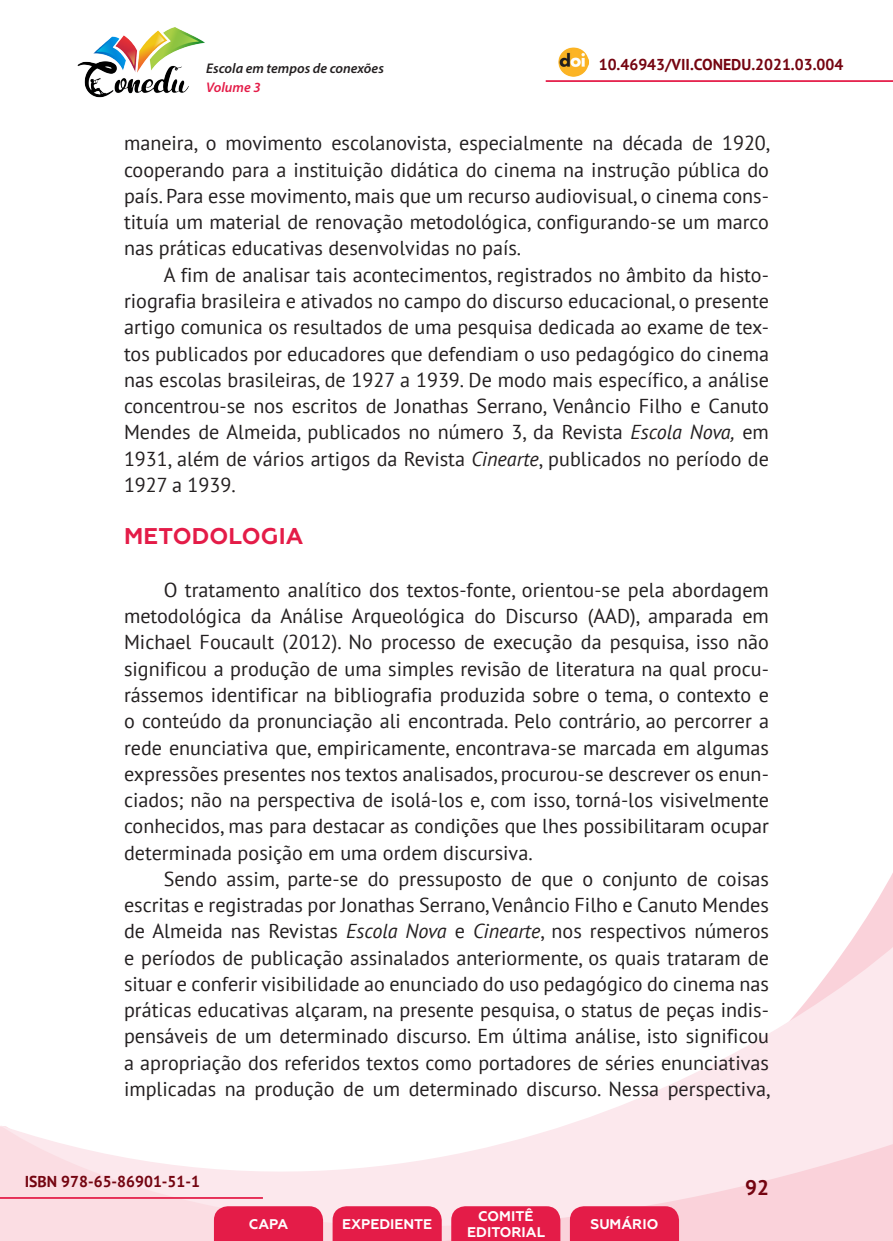
<style>
.page{position:relative;width:893px;height:1241px;background:#fff}
.page>*{position:absolute;margin:0;border:0;box-sizing:border-box;transform-origin:0 0}
._9_SUBTÍTULO_1{font:700 22.75px "Geometria";letter-spacing:.005em;color:#e41c48}
.t1{font:700 21px "PT Sans";color:#740410}
._8_CORPO{font:20.12px/26.2px "PT Sans";color:#231f20;text-align:justify}
.t2{font:700 15.75px "PT Sans";color:#740410}
.t3{font:700 14px/16.8px "Geometria";color:#fff;text-align:center}
.t4{font:italic 600 14px "Myriad Pro";color:#231f20}
.t5{font:italic 600 14px "Myriad Pro";color:#e41c48}
.s1{font-style:italic}
</style>
<div class="page">
<svg style="left:848px;top:873px;width:45px;height:73px"></svg>
<svg style="left:0;top:946px;width:893px;height:294px"></svg>
<hr style="left:0;top:1196px;width:263px;height:2px;background:#e41c48">
<hr style="left:546px;top:80px;width:347px;height:2px;background:#e41c48">
<img style="left:559px;top:47px;width:30px;height:30px">
<img style="left:77px;top:27px;width:128px;height:71px">
<svg style="left:214px;top:1205px;width:109px;height:35px;background:#e52751"></svg>
<svg style="left:333px;top:1205px;width:109px;height:35px;background:#e52751"></svg>
<svg style="left:451px;top:1205px;width:109px;height:35px;background:#e52751"></svg>
<svg style="left:570px;top:1205px;width:109px;height:35px;background:#e52650"></svg>
<p class="t4" style="left:206px;top:59px;width:179px">Escola em tempos de conexões</p>
<p class="t2" style="left:599px;top:54px;width:246px">10.46943/VII.CONEDU.2021.03.004</p>
<p class="t5" style="left:206px;top:78px;width:56px">Volume 3</p>
<p class="_8_CORPO" style="left:124px;top:130px;width:648px">maneira, o movimento escolanovista, especialmente na década de 1920, cooperando para a instituição didática do cinema na instrução pública do país. Para esse movimento, mais que um recurso audiovisual, o cinema cons&shy;tituía um material de renovação metodológica, configurando-se um marco nas práticas educativas desenvolvidas no país.</p>
<p class="_8_CORPO" style="left:124px;top:261px;width:646px;text-indent:40px">A fim de analisar tais acontecimentos, registrados no âmbito da histo&shy;riografia brasileira e ativados no campo do discurso educacional, o presente artigo comunica os resultados de uma pesquisa dedicada ao exame de tex&shy;tos publicados por educadores que defendiam o uso pedagógico do cinema nas escolas brasileiras, de 1927 a 1939. De modo mais específico, a análise concentrou-se nos escritos de Jonathas Serrano, Venâncio Filho e Canuto Mendes de Almeida, publicados no número 3, da Revista <span class="s1">Escola Nova,</span> em 1931, além de vários artigos da Revista <span class="s1">Cinearte</span>, publicados no período de 1927 a 1939.</p>
<p class="_9_SUBTÍTULO_1" style="left:124px;top:523px;width:181px">METODOLOGIA</p>
<p class="_8_CORPO" style="left:124px;top:576px;width:646px;text-indent:40px">O tratamento analítico dos textos-fonte, orientou-se pela abordagem metodológica da Análise Arqueológica do Discurso (AAD), amparada em Michael Foucault (2012). No processo de execução da pesquisa, isso não significou a produção de uma simples revisão de literatura na qual procu&shy;rássemos identificar na bibliografia produzida sobre o tema, o contexto e o conteúdo da pronunciação ali encontrada. Pelo contrário, ao percorrer a rede enunciativa que, empiricamente, encontrava-se marcada em algumas expressões presentes nos textos analisados, procurou-se descrever os enun&shy;ciados; não na perspectiva de isolá-los e, com isso, torná-los visivelmente conhecidos, mas para destacar as condições que lhes possibilitaram ocupar determinada posição em uma ordem discursiva.</p>
<p class="_8_CORPO" style="left:124px;top:865px;width:648px;text-indent:40px">Sendo assim, parte-se do pressuposto de que o conjunto de coisas escritas e registradas por Jonathas Serrano, Venâncio Filho e Canuto Mendes de Almeida nas Revistas <span class="s1">Escola Nova</span> e <span class="s1">Cinearte</span>, nos respectivos números e períodos de publicação assinalados anteriormente, os quais trataram de situar e conferir visibilidade ao enunciado do uso pedagógico do cinema nas práticas educativas alçaram, na presente pesquisa, o status de peças indis&shy;pensáveis de um determinado discurso. Em última análise, isto significou a apropriação dos referidos textos como portadores de séries enunciativas implicadas na produção de um determinado discurso. Nessa perspectiva,</p>
<p class="t2" style="left:25px;top:1170px;width:177px">ISBN 978-65-86901-51-1</p>
<p class="t3" style="left:249px;top:1215px;width:41px">CAPA</p>
<p class="t3" style="left:342px;top:1215px;width:92px">EXPEDIENTE</p>
<p class="t3" style="left:467px;top:1207px;width:79px">COMITÊ<br>EDITORIAL</p>
<p class="t3" style="left:590px;top:1215px;width:69px">SUMÁRIO</p>
<p class="t1" style="left:745px;top:1173px;width:25px">92</p>
</div>
